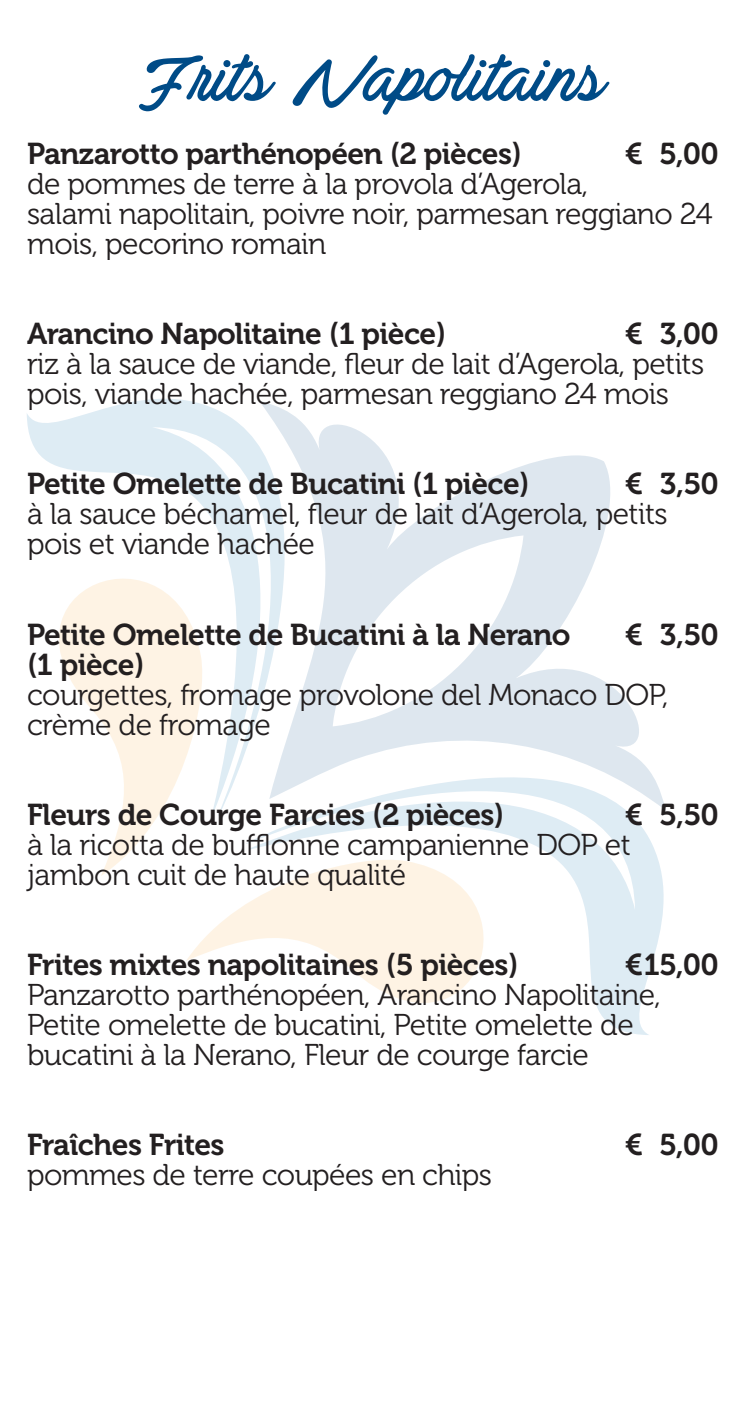
<style>
.page{position:relative;width:745px;height:1418px;background:#fff}
.page>*{position:absolute;margin:0;border:0;box-sizing:border-box;transform-origin:0 0}
.t1{font:75px "Actonia Hand PERSONALUSE";letter-spacing:-.01em;color:#004b87}
.t2{font:30px/30px "Museo 300";letter-spacing:-.02em;color:#231f20}
.t3{font:30px "Museo 700";letter-spacing:-.02em;color:#231f20}
</style>
<div class="page">
<svg style="left:101px;top:815px;width:57px;height:61px"></svg>
<svg style="left:186px;top:904px;width:60px;height:57px"></svg>
<svg style="left:246px;top:811px;width:418px;height:224px"></svg>
<svg style="left:27px;top:399px;width:314px;height:416px"></svg>
<svg style="left:258px;top:399px;width:408px;height:412px"></svg>
<p class="t1" style="left:139px;top:41px;width:468px">Frits Napolitains</p>
<p class="t3" style="left:27px;top:137px;width:496px">Panzarotto parthénopéen (2 pièces)</p>
<p class="t3" style="left:624px;top:137px;width:95px">€ 5,00</p>
<p class="t2" style="left:27px;top:170px;width:562px">de pommes de terre à la provola d’Agerola,</p>
<p class="t2" style="left:27px;top:200px;width:686px">salami napolitain, poivre noir, parmesan reggiano 24 mois, pecorino romain</p>
<p class="t3" style="left:27px;top:317px;width:420px">Arancino Napolitaine (1 pièce)</p>
<p class="t3" style="left:624px;top:317px;width:95px">€ 3,00</p>
<p class="t2" style="left:27px;top:350px;width:678px">riz à la sauce de viande, fleur de lait d’Agerola, petits pois, viande hachée, parmesan reggiano 24 mois</p>
<p class="t3" style="left:27px;top:467px;width:504px">Petite Omelette de Bucatini (1 pièce)</p>
<p class="t3" style="left:624px;top:467px;width:95px">€ 3,50</p>
<p class="t2" style="left:27px;top:500px;width:641px">à la sauce béchamel, fleur de lait d’Agerola, petits pois et viande hachée</p>
<p class="t3" style="left:27px;top:617px;width:544px">Petite Omelette de Bucatini à la Nerano</p>
<p class="t3" style="left:624px;top:617px;width:95px">€ 3,50</p>
<p class="t3" style="left:27px;top:647px;width:119px">(1 pièce)</p>
<p class="t2" style="left:27px;top:680px;width:642px">courgettes, fromage provolone del Monaco DOP, crème de fromage</p>
<p class="t3" style="left:27px;top:797px;width:478px">Fleurs de Courge Farcies (2 pièces)</p>
<p class="t3" style="left:624px;top:797px;width:95px">€ 5,50</p>
<p class="t2" style="left:27px;top:830px;width:605px">à la ricotta de bufflonne campanienne DOP et jambon cuit de haute qualité</p>
<p class="t3" style="left:27px;top:947px;width:492px">Frites mixtes napolitaines (5 pièces)</p>
<p class="t3" style="left:624px;top:947px;width:95px">€15,00</p>
<p class="t2" style="left:27px;top:980px;width:635px">Panzarotto parthénopéen, Arancino Napolitaine,<br>Petite omelette de bucatini, Petite omelette de bucatini à la Nerano, Fleur de courge farcie</p>
<p class="t3" style="left:27px;top:1127px;width:199px">Fraîches Frites</p>
<p class="t3" style="left:624px;top:1127px;width:95px">€ 5,00</p>
<p class="t2" style="left:27px;top:1160px;width:466px">pommes de terre coupées en chips</p>
</div>
